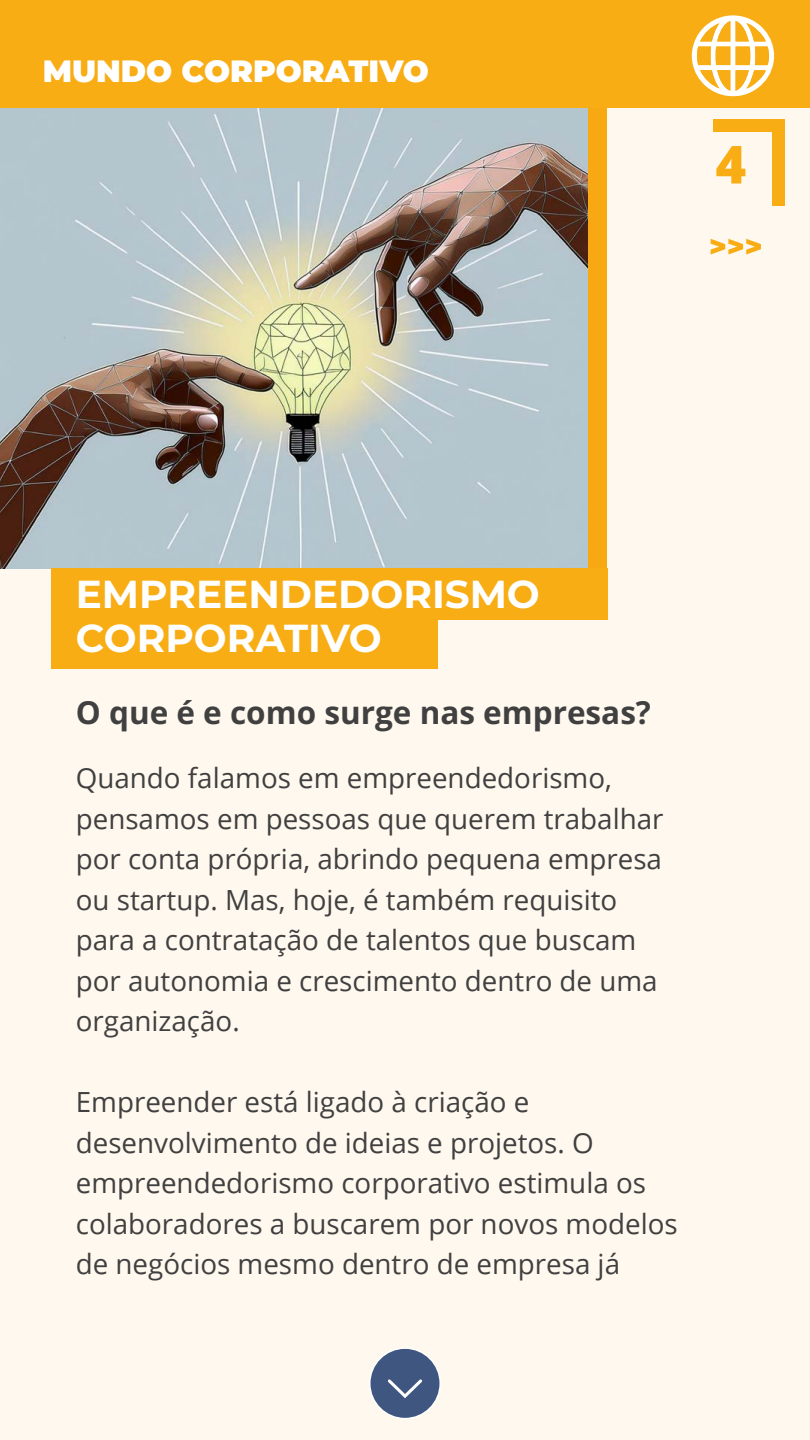
<style>
.page{position:relative;width:810px;height:1440px;background:#fff}
.page>*{position:absolute;margin:0;border:0;box-sizing:border-box;transform-origin:0 0}
.t1{font:800 52.5px "Open Sans";color:#f8ad15}
.t2{font:700 39px/44.2px "Montserrat";color:#fff}
.t3{font:700 31.5px "Open Sans";color:#404040}
.t4{font:900 30.75px "Montserrat";color:#fff}
.t5{font:27.75px/40.5px "Open Sans";color:#404040}
</style>
<div class="page">
<div style="left:0;top:57px;width:810px;height:1383px;background:#fff8ee"></div>
<div style="left:588px;top:108px;width:19px;height:465px;background:#f8ad15"></div>
<div style="left:0;top:0;width:810px;height:108px;background:#f8ad15"></div>
<div style="left:370px;top:1348px;width:70px;height:71px;background:#3f5681;border-radius:50%"></div>
<div style="left:369px;top:1347px;width:72px;height:72px;border:2px solid #fff;border-radius:50%"></div>
<svg style="left:388px;top:1379px;width:34px;height:19px"></svg>
<svg style="left:692px;top:15px;width:82px;height:82px"></svg>
<div style="left:713px;top:120px;width:72px;height:12px;background:#f8ad15"></div>
<div style="left:772px;top:120px;width:13px;height:85px;background:#f8ad15"></div>
<img style="left:0;top:108px;width:588px;height:460px">
<div style="left:51px;top:620px;width:387px;height:48px;background:#f8ad15"></div>
<div style="left:51px;top:568px;width:556px;height:52px;background:#f8ad15"></div>
<svg style="left:711px;top:239px;width:50px;height:16px"></svg>
<p class="t4" style="left:43px;top:48px;width:388px">MUNDO CORPORATIVO</p>
<h1 class="t1" style="left:716px;top:125px;width:32px">4</h1>
<h2 class="t2" style="left:76px;top:570px;width:466px">EMPREENDEDORISMO<br>CORPORATIVO</h2>
<p class="t3" style="left:76px;top:690px;width:577px">O que é e como surge nas empresas?</p>
<p class="t5" style="left:76px;top:757px;width:589px">Quando falamos em empreendedorismo, pensamos em pessoas que querem trabalhar por conta própria, abrindo pequena empresa ou startup. Mas, hoje, é também requisito para a contratação de talentos que buscam por autonomia e crescimento dentro de uma organização.</p>
<p class="t5" style="left:76px;top:1081px;width:603px">Empreender está ligado à criação e desenvolvimento de ideias e projetos. O empreendedorismo corporativo estimula os colaboradores a buscarem por novos modelos de negócios mesmo dentro de empresa já</p>
</div>
